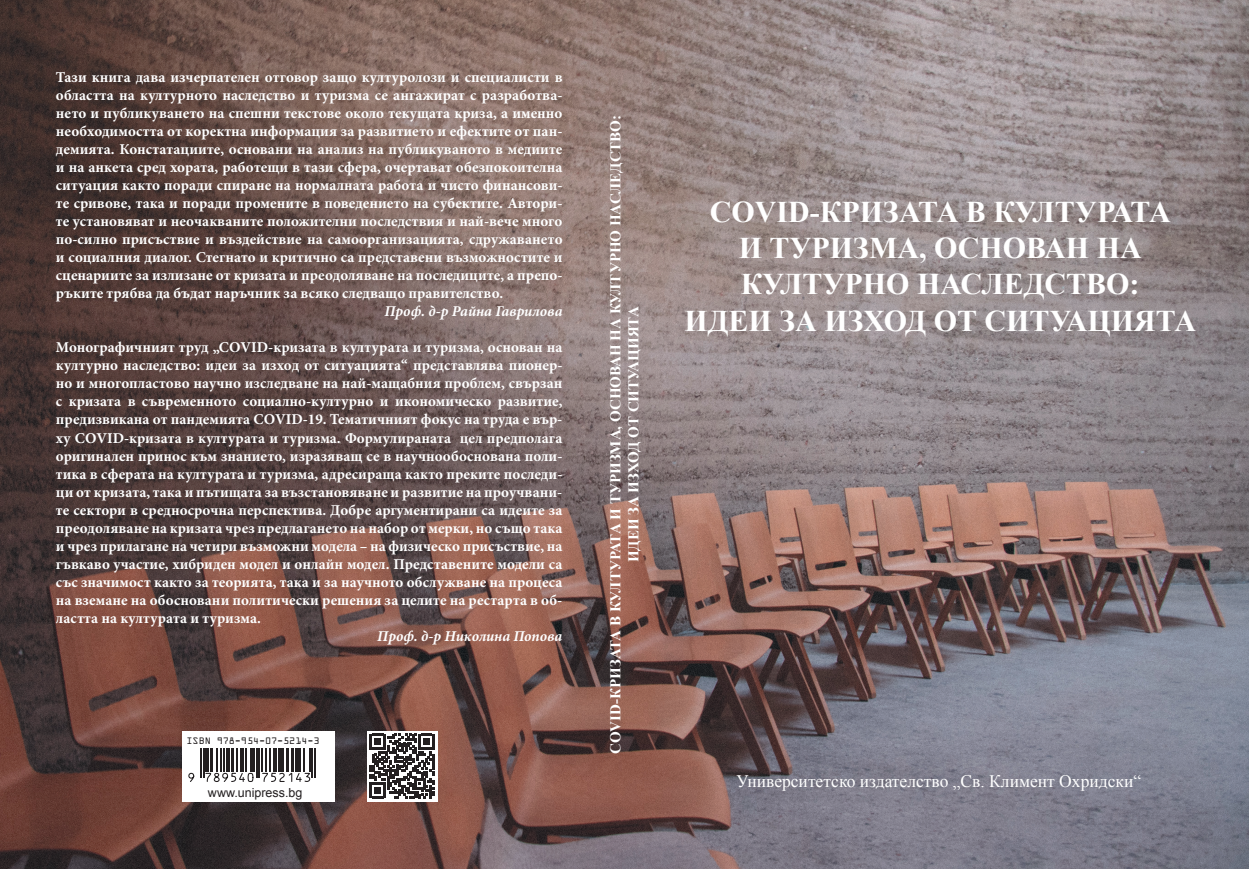
<style>
.page{position:relative;width:1249px;height:869px;background:#fff}
.page>*{position:absolute;margin:0;border:0;box-sizing:border-box;transform-origin:0 0}
.t1{font:700 30px/36px "Times New Roman";color:#fff;text-align:center}
.t2{font:17.5px "Times New Roman";color:#fff}
.t3{font:700 15px/18px "Minion Pro";color:#fff;text-align:justify}
.t4{font:700 15px/18px "Times New Roman";color:#fff;text-align:center}
.t5{font:italic 700 15px "Minion Pro";color:#fff}
.t6{font:12.5px "Arial";color:#231f20}
.t7{font:10px "OCRA Extended";color:#231f20}
</style>
<div class="page">
<img style="left:0;top:0;width:1249px;height:868px">
<svg style="left:367px;top:730px;width:70px;height:70px"></svg>
<svg style="left:370px;top:733px;width:64px;height:64px"></svg>
<div style="left:182px;top:730px;width:153px;height:71px;background:#fff"></div>
<svg style="left:200px;top:748px;width:116px;height:30px"></svg>
<hr style="left:201px;top:747px;width:1px;height:30px;background:#231f20">
<hr style="left:203px;top:747px;width:1px;height:30px;background:#231f20">
<hr style="left:256px;top:747px;width:1px;height:30px;background:#231f20">
<hr style="left:259px;top:747px;width:1px;height:30px;background:#231f20">
<hr style="left:312px;top:747px;width:1px;height:30px;background:#231f20">
<hr style="left:314px;top:747px;width:1px;height:30px;background:#231f20">
<svg style="left:188px;top:772px;width:7px;height:10px"></svg>
<svg style="left:205px;top:748px;width:50px;height:34px"></svg>
<svg style="left:261px;top:748px;width:50px;height:34px"></svg>
<p class="t3" style="left:56px;top:69px;width:508px">Тази книга дава изчерпателен отговор защо културолози и специалисти в областта на културното наследство и туризма се ангажират с разработва&shy;нето и публикуването на спешни текстове около текущата криза, а именно необходимостта от коректна информация за развитието и ефектите от пан&shy;демията. Констатациите, основани на анализ на публикуваното в медиите и на анкета сред хората, работещи в тази сфера, очертават обезпокоителна ситуация както поради спиране на нормалната работа и чисто финансови&shy;те сривове, така и поради промените в поведението на субектите. Автори&shy;те установяват и неочакваните положителни последствия и най-вече много по-силно присъствие и въздействие на самоорганизацията, сдружаването и социалния диалог. Стегнато и критично са представени възможностите и сценариите за излизане от кризата и преодоляване на последиците, а препо&shy;ръките трябва да бъдат наръчник за всяко следващо правителство.</p>
<p class="t5" style="left:384px;top:305px;width:179px">Проф. д-р Райна Гаврилова</p>
<p class="t3" style="left:56px;top:339px;width:508px">Монографичният труд „COVID-кризата в културата и туризма, основан на културно наследство: идеи за изход от ситуацията“ представлява пионер&shy;но и многопластово научно изследване на най-мащабния проблем, свързан с кризата в съвременното социално-културно и икономическо развитие, предизвикана от пандемията COVID-19. Тематичният фокус на труда е вър&shy;ху COVID-кризата в културата и туризма. Формулираната цел предполага оригинален принос към знанието, изразяващ се в научнообоснована поли&shy;тика в сферата на културата и туризма, адресираща както преките последи&shy;ци от кризата, така и пътищата за възстановяване и развитие на проучвани&shy;те сектори в средносрочна перспектива. Добре аргументирани са идеите за преодоляване на кризата чрез предлагането на набор от мерки, но също така и чрез прилагане на четири възможни модела – на физическо присъствие, на гъвкаво участие, хибриден модел и онлайн модел. Представените модели са със значимост както за теорията, така и за научното обслужване на процеса на вземане на обосновани политически решения за целите на рестарта в об&shy;ластта на културата и туризма.</p>
<p class="t5" style="left:377px;top:629px;width:187px">Проф. д-р Николина Попова</p>
<p class="t7" style="left:187px;top:735px;width:134px">ISBN 978-954-07-5214-3</p>
<p class="t6" style="left:208px;top:784px;width:96px">www.unipress.bg</p>
<p class="t4" style="left:606px;top:753px;width:640px;rotate:-90deg">COVID-КРИЗАТА В КУЛТУРАТА И ТУРИЗМА, ОСНОВАН НА КУЛТУРНО НАСЛЕДСТВО:<br>ИДЕИ ЗА ИЗХОД ОТ СИТУАЦИЯТА</p>
<h1 class="t1" style="left:684px;top:194px;width:513px">COVID-КРИЗАТА В КУЛТУРАТА<br>И ТУРИЗМА, ОСНОВАН НА<br>КУЛТУРНО НАСЛЕДСТВО:<br>ИДЕИ ЗА ИЗХОД ОТ СИТУАЦИЯТА</h1>
<p class="t2" style="left:736px;top:771px;width:406px">Университетско издателство „Св. Климент Охридски“</p>
</div>
